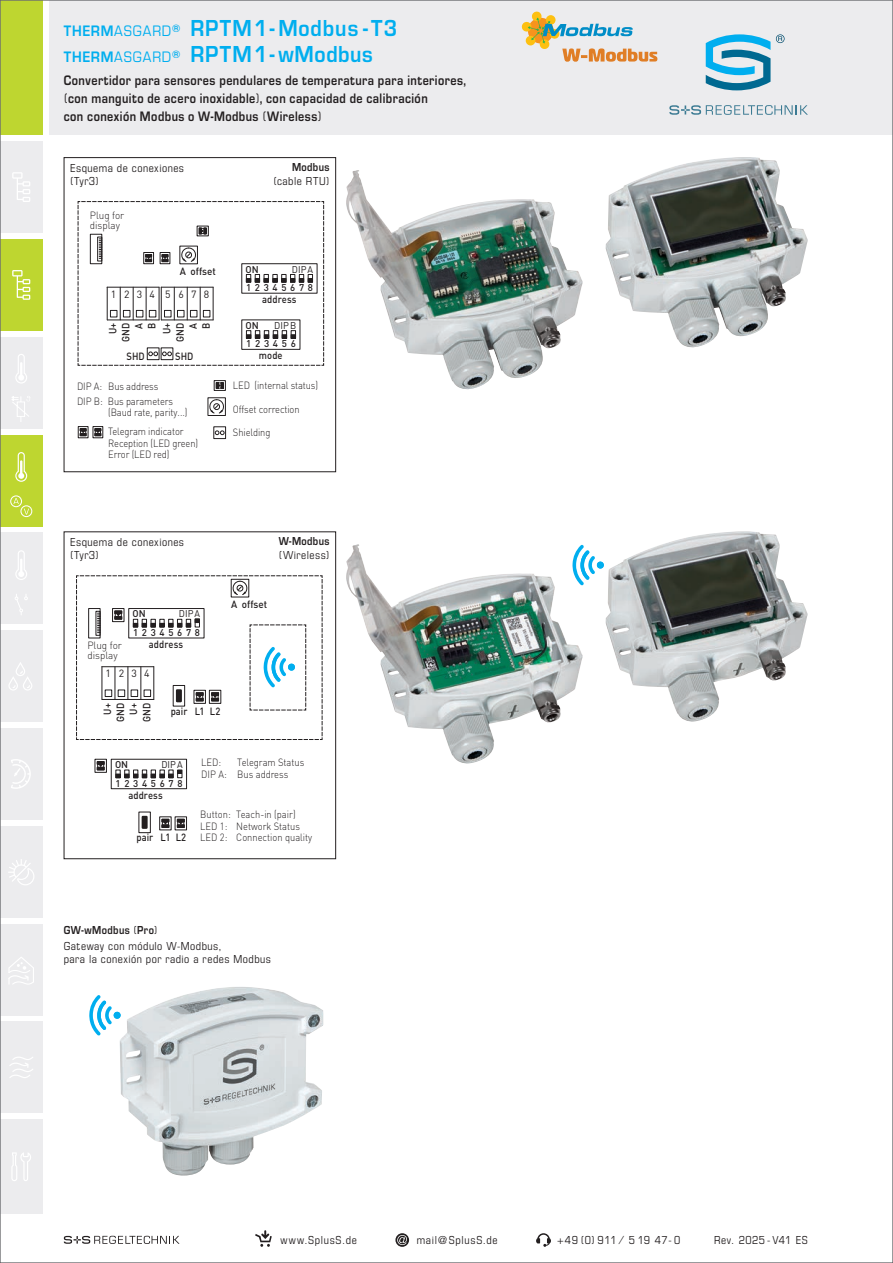
<style>
.page{position:relative;width:893px;height:1263px;background:#fff}
.page>*{position:absolute;margin:0;border:0;box-sizing:border-box;transform-origin:0 0}
.t1{font:700 24px/25.5px "Eurostile OT";letter-spacing:.045em;color:#00aeef;scale:.9 1}
.t2{font:700 14.25px/18px "Eurostile OT";letter-spacing:.035em;color:#231f20;scale:.85 1}
.t3{font:12px/13.5px "Eurostile OT Cond";letter-spacing:.04em;color:#231f20}
.t4{font:700 12px "Eurostile OT";letter-spacing:.04em;color:#231f20;scale:.85 1}
.t5{font:12px "Eurostile OT Cond";letter-spacing:.06em;color:#231f20}
.t6{font:12px "Eurostile OT Cond";letter-spacing:.065em;color:#231f20}
.t7{font:300 10.35px/11.6px "DIN Pro";letter-spacing:-.01em;color:#231f20;scale:.9 1}
.t8{font:500 10.35px/13px "DIN Pro";letter-spacing:.005em;color:#231f20;scale:.9 1}
.t9{font:300 10.35px/10.4px "DIN Pro";letter-spacing:-.01em;color:#231f20;scale:.95 1}
.t10{font:500 10.35px "DIN Pro";letter-spacing:.005em;color:#231f20;scale:.95 1}
.t11{font:10.35px "DIN Pro";letter-spacing:.705em;color:#231f20}
.t12{font:500 9.75px "DIN Pro";letter-spacing:.385em;color:#231f20}
.t13{font:9.75px "DIN Pro";color:#231f20;scale:.94 1}
.t14{font:9.75px "DIN Pro";color:#231f20;scale:.95 1}
.s1{font-size:15.75px}
.s2{font-weight:400;font-size:15.75px}
.s3{font-family:"Eurostile OT Cond";font-weight:400}
</style>
<div class="page">
<div style="left:49px;top:0;width:844px;height:135px;background:#ececee"></div>
<svg style="left:706px;top:34px;width:64px;height:56px"></svg>
<svg style="left:776px;top:34px;width:9px;height:9px"></svg>
<svg style="left:669px;top:105px;width:139px;height:10px"></svg>
<div style="left:0;top:0;width:43px;height:135px;background:#bed630"></div>
<div style="left:0;top:239px;width:43px;height:92px;background:#bed630"></div>
<div style="left:0;top:630px;width:43px;height:92px;background:#ececee"></div>
<div style="left:0;top:728px;width:43px;height:92px;background:#ececee"></div>
<div style="left:0;top:826px;width:43px;height:91px;background:#ececee"></div>
<div style="left:0;top:1119px;width:43px;height:95px;background:#ececee"></div>
<div style="left:0;top:337px;width:43px;height:91px;background:#ececee"></div>
<div style="left:0;top:533px;width:43px;height:91px;background:#ececee"></div>
<div style="left:0;top:141px;width:43px;height:92px;background:#ececee"></div>
<svg style="left:12px;top:396px;width:18px;height:26px"></svg>
<svg style="left:15px;top:594px;width:13px;height:21px"></svg>
<svg style="left:12px;top:172px;width:18px;height:30px"></svg>
<svg style="left:12px;top:270px;width:18px;height:30px"></svg>
<svg style="left:15px;top:354px;width:12px;height:29px"></svg>
<svg style="left:15px;top:550px;width:12px;height:30px"></svg>
<svg style="left:9px;top:662px;width:23px;height:28px"></svg>
<svg style="left:11px;top:759px;width:20px;height:30px"></svg>
<svg style="left:8px;top:859px;width:26px;height:26px"></svg>
<svg style="left:11px;top:1152px;width:20px;height:29px"></svg>
<div style="left:0;top:435px;width:43px;height:91px;background:#bed630"></div>
<svg style="left:10px;top:495px;width:23px;height:23px"></svg>
<svg style="left:15px;top:452px;width:12px;height:30px"></svg>
<svg style="left:64px;top:1236px;width:116px;height:8px"></svg>
<svg style="left:536px;top:1233px;width:15px;height:14px"></svg>
<svg style="left:255px;top:1230px;width:17px;height:17px"></svg>
<svg style="left:395px;top:1233px;width:14px;height:14px"></svg>
<svg style="left:397px;top:1235px;width:10px;height:10px"></svg>
<div style="left:0;top:924px;width:43px;height:91px;background:#ececee"></div>
<div style="left:0;top:1022px;width:43px;height:91px;background:#ececee"></div>
<svg style="left:8px;top:957px;width:26px;height:28px"></svg>
<svg style="left:10px;top:1057px;width:23px;height:21px"></svg>
<svg style="left:521px;top:11px;width:136px;height:51px"></svg>
<svg style="left:583px;top:545px;width:21px;height:40px"></svg>
<img style="left:346px;top:170px;width:237px;height:219px">
<img style="left:606px;top:157px;width:202px;height:191px">
<img style="left:346px;top:544px;width:237px;height:220px">
<img style="left:606px;top:531px;width:202px;height:191px">
<img style="left:120px;top:987px;width:203px;height:189px">
<svg style="left:89px;top:995px;width:32px;height:41px"></svg>
<div style="left:64px;top:157px;width:272px;height:315px;border:1px solid #231f20"></div>
<div style="left:64px;top:531px;width:272px;height:328px;border:1px solid #231f20"></div>
<div style="left:208px;top:398px;width:18px;height:18px;border:1px solid #231f20"></div>
<svg style="left:208px;top:399px;width:18px;height:15px"></svg>
<svg style="left:78px;top:201px;width:246px;height:165px"></svg>
<div style="left:93px;top:426px;width:10px;height:12px;border:1px solid #231f20"></div>
<svg style="left:95px;top:428px;width:6px;height:8px"></svg>
<div style="left:78px;top:426px;width:10px;height:12px;border:1px solid #231f20"></div>
<svg style="left:80px;top:428px;width:6px;height:8px"></svg>
<div style="left:214px;top:380px;width:12px;height:11px;border:1px solid #231f20"></div>
<svg style="left:216px;top:382px;width:7px;height:7px"></svg>
<div style="left:214px;top:427px;width:12px;height:12px;border:1px solid #231f20"></div>
<svg style="left:215px;top:431px;width:9px;height:4px"></svg>
<svg style="left:76px;top:575px;width:247px;height:165px"></svg>
<div style="left:95px;top:759px;width:12px;height:13px;border:1px solid #231f20"></div>
<svg style="left:97px;top:761px;width:7px;height:9px"></svg>
<svg style="left:111px;top:759px;width:76px;height:30px"></svg>
<svg style="left:142px;top:816px;width:6px;height:13px"></svg>
<div style="left:139px;top:812px;width:12px;height:21px;border:1px solid #231f20"></div>
<div style="left:175px;top:817px;width:12px;height:13px;border:1px solid #231f20"></div>
<svg style="left:177px;top:819px;width:8px;height:9px"></svg>
<div style="left:159px;top:817px;width:12px;height:13px;border:1px solid #231f20"></div>
<svg style="left:162px;top:819px;width:7px;height:9px"></svg>
<h1 class="t1" style="left:64px;top:16px;width:372px"><span class="s1">THERM</span><span class="s2">ASGARD</span><sup>®</sup> RPTM1- Modbus -T3<br><span class="s1">THERM</span><span class="s2">ASGARD</span><sup>®</sup> RPTM1- wModbus</h1>
<h2 class="t2" style="left:64px;top:72px;width:475px">Convertidor para sensores pendulares de temperatura para interiores, <span class="s3">(</span>con manguito de acero inoxidable<span class="s3">)</span>, con capacidad de calibración<br>con conexión Modbus o W-Modbus <span class="s3">(</span>Wireless<span class="s3">)</span></h2>
<p class="t3" style="left:70px;top:161px;width:115px">Esquema de conexiones (Tyr3)</p>
<p class="t4" style="left:292px;top:160px;width:46px">Modbus</p>
<p class="t3" style="left:273px;top:175px;width:58px">(cable RTU)</p>
<p class="t9" style="left:90px;top:209px;width:38px">Plug for display</p>
<p class="t10" style="left:180px;top:263px;width:39px">A offset</p>
<p class="t12" style="left:246px;top:261px;width:15px">ON</p>
<p class="t13" style="left:292px;top:262px;width:24px">DIPA</p>
<p class="t11" style="left:111px;top:287px;width:100px">1234 5678</p>
<p class="t12" style="left:246px;top:280px;width:68px">12345678</p>
<p class="t8" style="left:262px;top:292px;width:40px">address</p>
<p class="t8" style="left:105px;top:334px;width:14px;rotate:-90deg">U+</p>
<p class="t8" style="left:185px;top:329px;width:8px;rotate:-90deg">A<br>B</p>
<p class="t8" style="left:131px;top:329px;width:8px;rotate:-90deg">A<br>B</p>
<p class="t8" style="left:159px;top:334px;width:14px;rotate:-90deg">U+</p>
<p class="t8" style="left:118px;top:342px;width:23px;rotate:-90deg">GND</p>
<p class="t8" style="left:172px;top:342px;width:23px;rotate:-90deg">GND</p>
<p class="t12" style="left:246px;top:317px;width:15px">ON</p>
<p class="t14" style="left:274px;top:319px;width:25px">DIPB</p>
<p class="t12" style="left:246px;top:336px;width:51px">123456</p>
<p class="t8" style="left:127px;top:348px;width:22px">SHD</p>
<p class="t8" style="left:175px;top:348px;width:22px">SHD</p>
<p class="t8" style="left:259px;top:348px;width:28px">mode</p>
<p class="t7" style="left:233px;top:380px;width:96px">LED (internal status)</p>
<p class="t7" style="left:77px;top:378px;width:108px;line-height:15px">DIP A: Bus address<br>DIP B: Bus parameters</p>
<p class="t7" style="left:108px;top:406px;width:90px">(Baud rate, parity...)</p>
<p class="t7" style="left:233px;top:403px;width:76px">Offset correction</p>
<p class="t7" style="left:233px;top:426px;width:43px">Shielding</p>
<p class="t7" style="left:108px;top:425px;width:102px">Telegram indicator<br>Reception (LED green)<br>Error (LED red)</p>
<p class="t3" style="left:70px;top:535px;width:115px">Esquema de conexiones (Tyr3)</p>
<p class="t4" style="left:279px;top:535px;width:61px">W-Modbus</p>
<p class="t3" style="left:279px;top:549px;width:52px">(Wireless)</p>
<p class="t12" style="left:133px;top:606px;width:15px">ON</p>
<p class="t13" style="left:179px;top:607px;width:24px">DIPA</p>
<p class="t9" style="left:87px;top:639px;width:38px">Plug for display</p>
<p class="t12" style="left:133px;top:625px;width:68px">12345678</p>
<p class="t8" style="left:149px;top:637px;width:40px">address</p>
<p class="t11" style="left:106px;top:666px;width:46px">1234</p>
<p class="t8" style="left:100px;top:715px;width:14px;rotate:-90deg">U+</p>
<p class="t8" style="left:126px;top:715px;width:14px;rotate:-90deg">U+</p>
<p class="t8" style="left:113px;top:722px;width:23px;rotate:-90deg">GND</p>
<p class="t8" style="left:139px;top:722px;width:23px;rotate:-90deg">GND</p>
<p class="t8" style="left:171px;top:703px;width:57px">pair L1 L2</p>
<p class="t10" style="left:231px;top:596px;width:39px">A offset</p>
<p class="t12" style="left:115px;top:757px;width:15px">ON</p>
<p class="t13" style="left:161px;top:758px;width:24px">DIPA</p>
<p class="t12" style="left:116px;top:775px;width:68px">12345678</p>
<p class="t8" style="left:128px;top:787px;width:40px">address</p>
<p class="t7" style="left:201px;top:756px;width:116px;text-indent:36px">Telegram Status<br>DIP A: Bus address</p>
<p class="t7" style="left:200px;top:808px;width:112px">Button: Teach-in (pair)<br>LED 1: Network Status</p>
<p class="t7" style="left:201px;top:756px;width:24px">LED:</p>
<p class="t8" style="left:136px;top:830px;width:57px">pair L1 L2</p>
<p class="t7" style="left:200px;top:831px;width:126px">LED 2: Connection quality</p>
<p class="t4" style="left:64px;top:923px;width:112px">GW-wModbus <span class="s3">(</span>Pro<span class="s3">)</span></p>
<p class="t3" style="left:64px;top:939px;width:209px">Gateway con módulo W-Modbus,<br>para la conexión por radio a redes Modbus</p>
<p class="t6" style="left:281px;top:1233px;width:78px">www.SplusS.de</p>
<p class="t5" style="left:417px;top:1233px;width:82px">mail@SplusS.de</p>
<p class="t3" style="left:557px;top:1233px;width:125px">+49 (0) 911 ⁄ 5 19 47- 0</p>
<p class="t3" style="left:714px;top:1233px;width:95px">Rev. 2025 - V41 ES</p>
</div>
